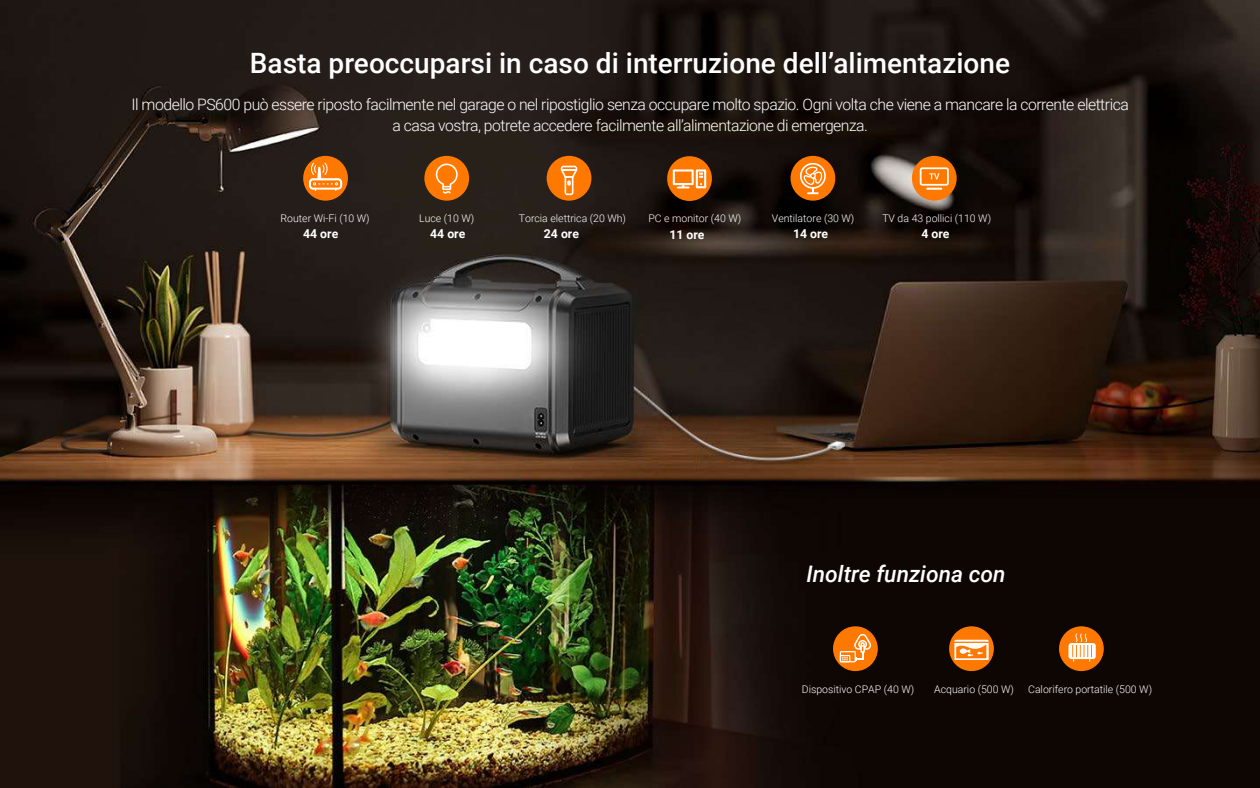
<style>
.page{position:relative;width:1260px;height:788px;background:#fff}
.page>*{position:absolute;margin:0;border:0;box-sizing:border-box;transform-origin:0 0}
.t1{font:500 28px "Roboto";color:#fff}
.t2{font:italic 500 22.75px "Roboto";color:#fff}
.t3{font:300 15.75px/21px "Roboto";letter-spacing:-.03em;color:#fff;text-align:center}
.t4{font:700 12.25px "Roboto";color:#fff}
.t5{font:300 10.5px "Roboto";color:#fff}
</style>
<div class="page">
<img style="left:0;top:0;width:1260px;height:788px">
<div style="left:833px;top:626px;width:45px;height:45px;background:#ff7800;border-radius:50%"></div>
<svg style="left:840px;top:634px;width:31px;height:28px"></svg>
<div style="left:949px;top:626px;width:45px;height:45px;background:#ff7800;border-radius:50%"></div>
<svg style="left:954px;top:639px;width:35px;height:21px"></svg>
<div style="left:1059px;top:626px;width:45px;height:45px;background:#ff7800;border-radius:50%"></div>
<svg style="left:1069px;top:633px;width:27px;height:28px"></svg>
<div style="left:791px;top:156px;width:44px;height:45px;background:#ff7800;border-radius:50%"></div>
<svg style="left:800px;top:163px;width:26px;height:31px"></svg>
<div style="left:912px;top:156px;width:45px;height:45px;background:#ff7800;border-radius:50%"></div>
<svg style="left:920px;top:167px;width:29px;height:23px"></svg>
<div style="left:547px;top:156px;width:44px;height:45px;background:#ff7800;border-radius:50%"></div>
<svg style="left:561px;top:166px;width:16px;height:29px"></svg>
<div style="left:424px;top:156px;width:45px;height:45px;background:#ff7800;border-radius:50%"></div>
<svg style="left:436px;top:163px;width:22px;height:31px"></svg>
<div style="left:303px;top:156px;width:45px;height:45px;background:#ff7800;border-radius:50%"></div>
<svg style="left:309px;top:162px;width:33px;height:29px"></svg>
<div style="left:667px;top:156px;width:45px;height:45px;background:#ff7800;border-radius:50%"></div>
<svg style="left:673px;top:169px;width:33px;height:19px"></svg>
<h1 class="t1" style="left:250px;top:43px;width:762px">Basta preoccuparsi in caso di interruzione dell’alimentazione</h1>
<p class="t3" style="left:132px;top:93px;width:999px">Il modello PS600 può essere riposto facilmente nel garage o nel ripostiglio senza occupare molto spazio. Ogni volta che viene a mancare la corrente elettrica a casa vostra, potrete accedere facilmente all’alimentazione di emergenza.</p>
<p class="t5" style="left:281px;top:211px;width:91px">Router Wi-Fi (10 W)</p>
<p class="t4" style="left:303px;top:225px;width:37px">44 ore</p>
<p class="t4" style="left:430px;top:225px;width:37px">44 ore</p>
<p class="t5" style="left:419px;top:211px;width:57px">Luce (10 W)</p>
<p class="t5" style="left:519px;top:211px;width:109px">Torcia elettrica (20 Wh)</p>
<p class="t4" style="left:544px;top:225px;width:37px">24 ore</p>
<p class="t5" style="left:648px;top:211px;width:94px">PC e monitor (40 W)</p>
<p class="t4" style="left:669px;top:225px;width:37px">11 ore</p>
<p class="t5" style="left:772px;top:211px;width:84px">Ventilatore (30 W)</p>
<p class="t4" style="left:793px;top:225px;width:37px">14 ore</p>
<p class="t5" style="left:882px;top:211px;width:110px">TV da 43 pollici (110 W)</p>
<p class="t4" style="left:921px;top:225px;width:30px">4 ore</p>
<h2 class="t2" style="left:807px;top:558px;width:200px">Inoltre funziona con</h2>
<p class="t5" style="left:802px;top:681px;width:114px">Dispositivo CPAP (40 W)</p>
<p class="t5" style="left:934px;top:681px;width:81px">Acquario (500 W)</p>
<p class="t5" style="left:1028px;top:681px;width:125px">Calorifero portatile (500 W)</p>
</div>
